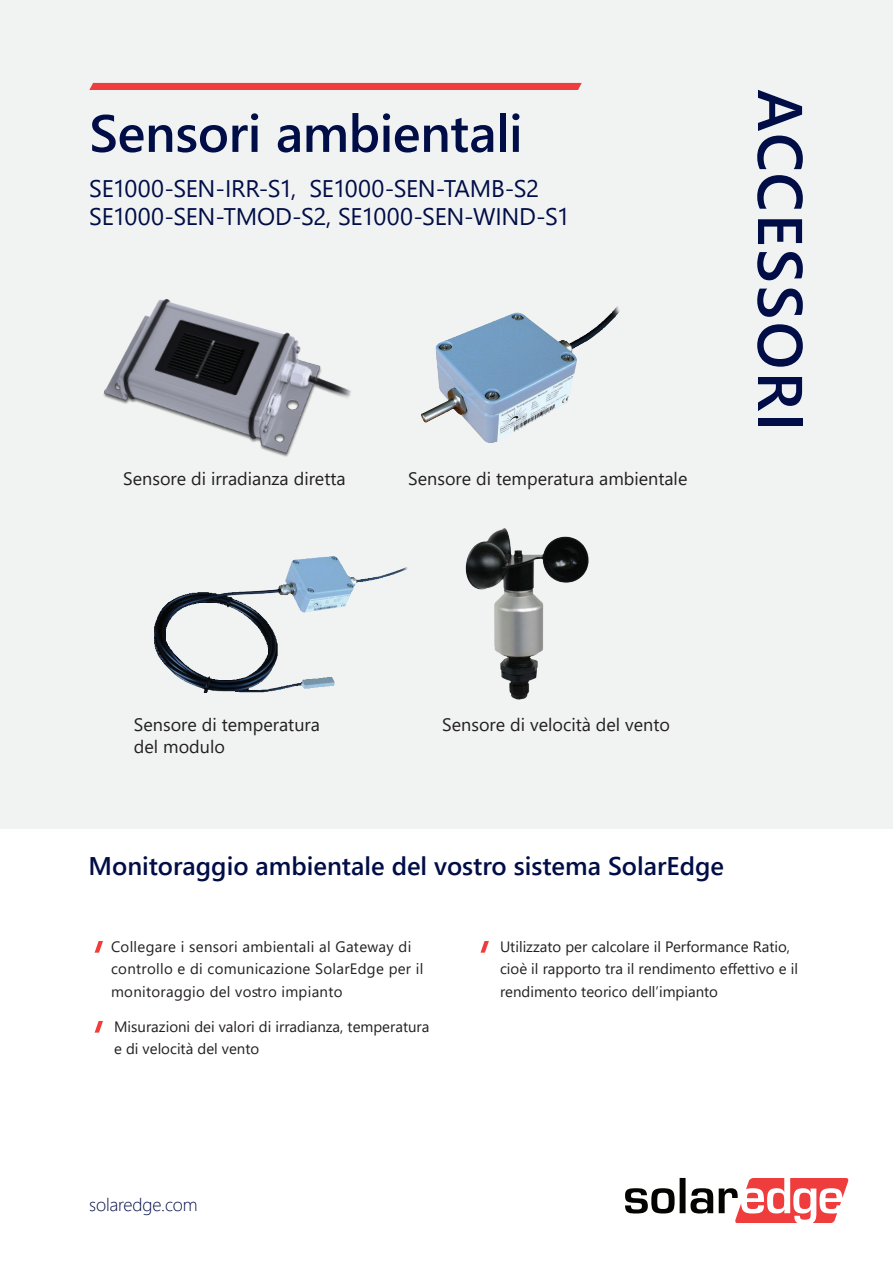
<style>
.page{position:relative;width:893px;height:1263px;background:#f1f3f3}
.page>*{position:absolute;margin:0;border:0;box-sizing:border-box;transform-origin:0 0}
.t1{font:600 63px "Segoe UI";letter-spacing:.035em;color:#000d46}
.t2{font:600 52.5px "Segoe UI";letter-spacing:-.01em;color:#000d46}
.t3{font:600 25.5px "Segoe UI";color:#000d46}
.t4{font:24px/28.5px "Segoe UI";letter-spacing:-.015em;color:#000d46}
.t5{font:18px/22.5px "Segoe UI";color:#231f20}
.t6{font:300 18px "Segoe UI";letter-spacing:-.01em;color:#000d46}
.t7{font:15px/22.5px "Segoe UI";color:#231f20}
.t8{font:15px/22.5px "Segoe UI";letter-spacing:.02em;color:#231f20}
</style>
<div class="page">
<div style="left:89px;top:83px;width:493px;height:7px;background:#ee3d3c"></div>
<div style="left:0;top:829px;width:893px;height:434px;background:#fff"></div>
<svg style="left:625px;top:1178px;width:223px;height:45px"></svg>
<svg style="left:480px;top:941px;width:9px;height:12px"></svg>
<svg style="left:95px;top:1021px;width:8px;height:11px"></svg>
<svg style="left:95px;top:941px;width:8px;height:12px"></svg>
<img style="left:103px;top:299px;width:248px;height:158px">
<img style="left:465px;top:528px;width:124px;height:172px">
<img style="left:155px;top:556px;width:253px;height:136px">
<img style="left:422px;top:306px;width:198px;height:137px">
<h2 class="t2" style="left:89px;top:84px;width:435px">Sensori ambientali</h2>
<h3 class="t4" style="left:310px;top:172px;width:231px">SE1000-SEN-TAMB 2S-</h3>
<h3 class="t4" style="left:89px;top:172px;width:482px">SE1000-SEN-IRR S- 1,<br>SE1000-SEN-TMOD S- 2, SE1000-SEN-WIND 1S-</h3>
<p class="t5" style="left:123px;top:466px;width:224px">Sensore di irradianza diretta</p>
<p class="t5" style="left:408px;top:466px;width:281px">Sensore di temperatura ambientale</p>
<h1 class="t1" style="left:840px;top:89px;width:344px;rotate:90deg">ACCESSORI</h1>
<p class="t5" style="left:134px;top:711px;width:187px">Sensore di temperatura del modulo</p>
<p class="t5" style="left:442px;top:711px;width:229px">Sensore di velocità del vento</p>
<h3 class="t3" style="left:89px;top:842px;width:637px">Monitoraggio ambientale del vostro sistema SolarEdge</h3>
<p class="t8" style="left:111px;top:934px;width:314px">Collegare i sensori ambientali al Gateway di controllo e di comunicazione SolarEdge per il monitoraggio del vostro impianto</p>
<p class="t7" style="left:500px;top:934px;width:299px">Utilizzato per calcolare il Performance Ratio, cioè il rapporto tra il rendimento effettivo ile rendimento teorico dell’impianto</p>
<p class="t7" style="left:114px;top:1014px;width:317px">Misurazioni dei valori di irradianza, temperatura e di velocità del vento</p>
<p class="t6" style="left:89px;top:1188px;width:110px">solaredge.com</p>
</div>
